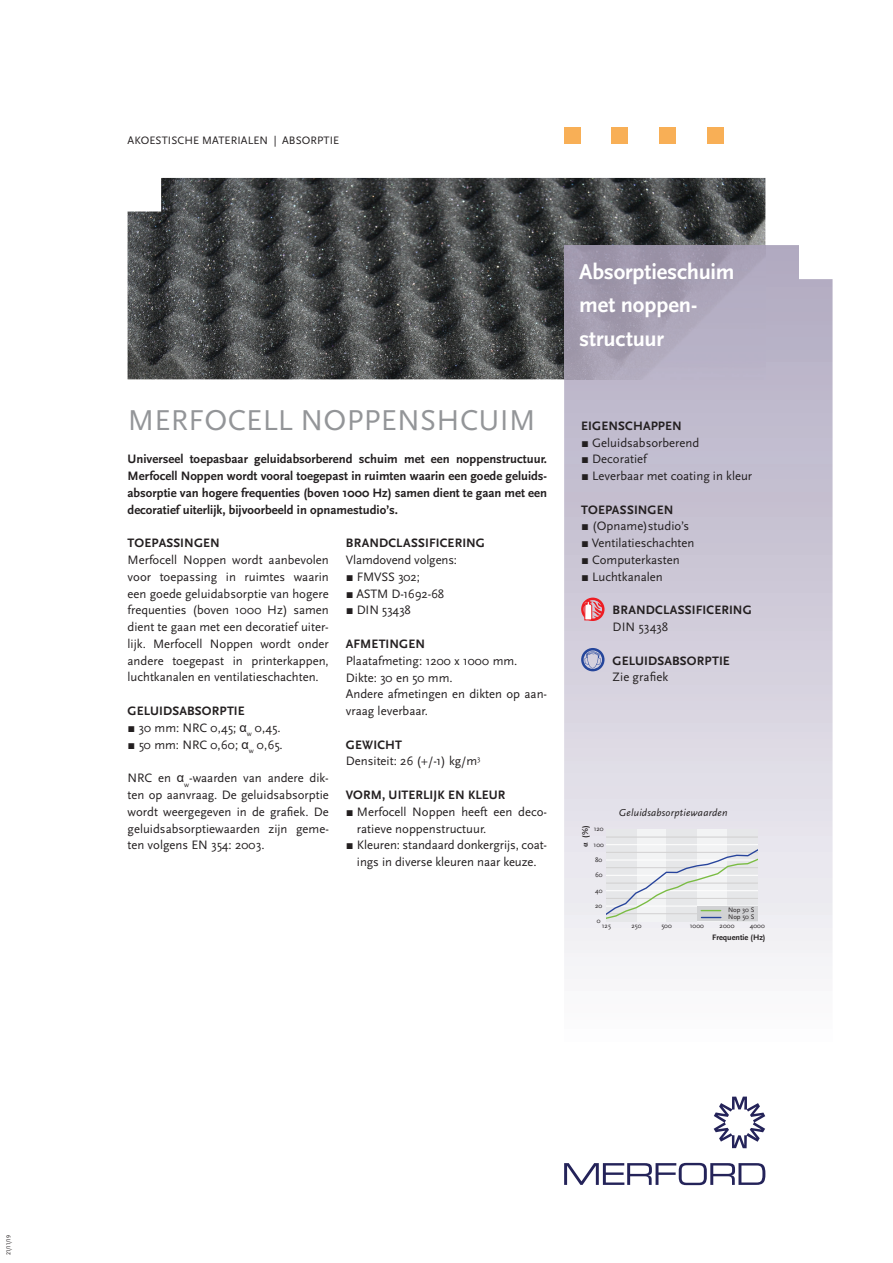
<style>
.page{position:relative;width:893px;height:1263px;background:#fff}
.page>*{position:absolute;margin:0;border:0;box-sizing:border-box;transform-origin:0 0}
.t1{font:30px "Scala Sans OT";letter-spacing:.01em;color:#939598}
.t2{font:700 22.5px/33.6px "Scala Sans OT";letter-spacing:-.005em;color:#fff}
.t3{font:12.75px/16.8px "Scala Sans OT";color:#231f20}
.t4{font:700 12.75px/16.8px "Scala Sans OT";letter-spacing:.01em;color:#231f20;text-align:justify}
.t5{font:11.25px "Scala Sans OT";letter-spacing:.01em;color:#231f20}
.t6{font:italic 10.5px "Scala Sans OT";letter-spacing:.02em;color:#231f20}
.t7{font:700 8.25px "Scala Sans OT";color:#231f20}
.t8{font:6.9px "Scala Sans OT";color:#231f20}
.t9{font:6px "Scala Sans OT";color:#231f20}
.s1{font-family:"Arial"}
.s2{font-weight:700}
.s3{font-family:"Times New Roman"}
</style>
<div class="page">
<img style="left:128px;top:178px;width:637px;height:201px">
<svg style="left:564px;top:245px;width:268px;height:721px"></svg>
<img style="left:564px;top:245px;width:201px;height:134px">
<svg style="left:714px;top:1096px;width:51px;height:52px"></svg>
<svg style="left:564px;top:1163px;width:201px;height:22px"></svg>
<div style="left:564px;top:128px;width:17px;height:16px;background:#f8af56"></div>
<div style="left:612px;top:128px;width:16px;height:16px;background:#f8af56"></div>
<div style="left:659px;top:128px;width:17px;height:16px;background:#f8af56"></div>
<div style="left:707px;top:128px;width:16px;height:16px;background:#f8af56"></div>
<svg style="left:581px;top:598px;width:23px;height:23px"></svg>
<svg style="left:581px;top:648px;width:23px;height:23px"></svg>
<div style="left:606px;top:829px;width:151px;height:92px;background:#f2f3f4"></div>
<div style="left:606px;top:829px;width:31px;height:92px;background:#e6e7e9"></div>
<div style="left:667px;top:829px;width:30px;height:92px;background:#e6e7e9"></div>
<div style="left:727px;top:829px;width:30px;height:92px;background:#e6e7e9"></div>
<hr style="left:606px;top:844px;width:151px;height:1px;background:#fff">
<hr style="left:606px;top:837px;width:151px;height:1px;background:#d3d2d2">
<div style="left:697px;top:906px;width:60px;height:15px;background:#d1d2d4"></div>
<svg style="left:606px;top:848px;width:151px;height:72px"></svg>
<p class="t5" style="left:128px;top:135px;width:213px">AKOESTISCHE MATERIALEN | ABSORPTIE</p>
<h1 class="t1" style="left:128px;top:404px;width:409px">MERFOCELL NOPPENSHCUIM</h1>
<p class="t4" style="left:128px;top:451px;width:421px">Universeel toepasbaar geluidabsorberend schuim met een noppenstructuur.<br>Merfocell Noppen wordt vooral toegepast in ruimten waarin een goede geluids&shy;absorptie van hogere frequenties (boven 1000 Hz) samen dient te gaan met een decoratief uiterlijk, bijvoorbeeld in opnamestudio’s.</p>
<p class="t4" style="left:128px;top:535px;width:94px">TOEPASSINGEN</p>
<p class="t3" style="left:128px;top:552px;width:203px;text-align:justify">Merfocell Noppen wordt aanbevolen voor toepassing in ruimtes waarin een goede geluidabsorptie van hogere frequenties (boven 1000 Hz) samen dient te gaan met een decoratief uiter&shy;lijk. Merfocell Noppen wordt onder andere toegepast in printerkappen, luchtkanalen en ventilatieschachten.</p>
<p class="t4" style="left:128px;top:703px;width:119px">GELUIDSABSORPTIE</p>
<p class="t3" style="left:128px;top:719px;width:154px">▪ 30 mm: NRC 0,45; <span class="s1">α</span><sub>w</sub> 0,45.</p>
<p class="t3" style="left:128px;top:736px;width:157px">▪ 50 mm: NRC 0,60; <span class="s1">α</span><sub>w</sub> 0,65.</p>
<p class="t3" style="left:128px;top:770px;width:203px;text-align:justify">NRC en <span class="s1">α</span><sub>w</sub>-waarden van andere dik&shy;ten op aanvraag. De geluidsabsorptie wordt weergegeven in de grafiek. De geluidsabsorptiewaarden zijn geme&shy;ten volgens EN 354: 2003.</p>
<p class="t4" style="left:346px;top:535px;width:141px">BRANDCLASSIFICERING</p>
<p class="t3" style="left:346px;top:552px;width:113px">Vlamdovend volgens:</p>
<p class="t3" style="left:346px;top:568px;width:76px">▪ FMVSS 302;</p>
<p class="t3" style="left:346px;top:585px;width:100px">▪ ASTM D-1692-68</p>
<p class="t3" style="left:346px;top:602px;width:66px">▪ DIN 53438</p>
<p class="t4" style="left:346px;top:636px;width:81px">AFMETINGEN</p>
<p class="t3" style="left:346px;top:652px;width:203px">Plaatafmeting: 1200 x 1000 mm.<br>Dikte: 30 en 50 mm.<br>Andere afmetingen en dikten op aan&shy;vraag leverbaar.</p>
<p class="t3" style="left:346px;top:736px;width:136px"><span class="s2">GEWICHT<br></span>Densiteit: 26 (+/-1) kg/m<sup>3</sup></p>
<p class="t4" style="left:346px;top:787px;width:161px">VORM, UITERLIJK EN KLEUR</p>
<p class="t3" style="left:357px;top:803px;width:192px;text-indent:-11px">▪ Merfocell Noppen heeft een deco&shy;ratieve noppenstructuur.</p>
<p class="t3" style="left:346px;top:837px;width:203px;text-align:center">▪ Kleuren: standaard donkergrijs, coat&shy;ings in diverse kleuren naar keuze.</p>
<h2 class="t2" style="left:579px;top:255px;width:157px">Absorptieschuim met noppen&shy;structuur</h2>
<p class="t4" style="left:581px;top:417px;width:102px">EIGENSCHAPPEN</p>
<p class="t3" style="left:581px;top:434px;width:120px">▪ Geluidsabsorberend</p>
<p class="t3" style="left:581px;top:451px;width:67px">▪ Decoratief</p>
<p class="t3" style="left:581px;top:468px;width:173px">▪ Leverbaar met coating in kleur</p>
<p class="t4" style="left:581px;top:501px;width:94px">TOEPASSINGEN</p>
<p class="t3" style="left:581px;top:518px;width:110px">▪ (Opname)studio’s</p>
<p class="t3" style="left:581px;top:535px;width:115px">▪ Ventilatieschachten</p>
<p class="t3" style="left:581px;top:552px;width:100px">▪ Computerkasten</p>
<p class="t3" style="left:581px;top:568px;width:83px">▪ Luchtkanalen</p>
<p class="t4" style="left:613px;top:602px;width:141px">BRANDCLASSIFICERING</p>
<p class="t3" style="left:613px;top:619px;width:57px">DIN 53438</p>
<p class="t4" style="left:613px;top:652px;width:119px">GELUIDSABSORPTIE</p>
<p class="t3" style="left:613px;top:669px;width:57px">Zie grafiek</p>
<p class="t7" style="left:581px;top:846px;width:22px;rotate:-90deg"><span class="s3">α</span> (%)</p>
<p class="t8" style="left:594px;top:825px;width:11px">120</p>
<p class="t8" style="left:594px;top:841px;width:12px">100</p>
<p class="t8" style="left:595px;top:871px;width:9px">60</p>
<p class="t8" style="left:595px;top:856px;width:9px">80</p>
<p class="t8" style="left:595px;top:887px;width:9px">40</p>
<p class="t6" style="left:619px;top:807px;width:110px">Geluidsabsorptiewaarden</p>
<p class="t8" style="left:595px;top:902px;width:9px">20</p>
<p class="t8" style="left:728px;top:906px;width:28px">Nop 30 S</p>
<p class="t8" style="left:728px;top:913px;width:28px">Nop 50 S</p>
<p class="t8" style="left:597px;top:917px;width:5px">0</p>
<p class="t8" style="left:602px;top:922px;width:10px">125</p>
<p class="t8" style="left:631px;top:922px;width:12px">250</p>
<p class="t8" style="left:661px;top:922px;width:12px">500</p>
<p class="t8" style="left:690px;top:922px;width:16px">1000</p>
<p class="t8" style="left:720px;top:922px;width:17px">2000</p>
<p class="t8" style="left:750px;top:922px;width:17px">4000</p>
<p class="t7" style="left:712px;top:932px;width:55px">Frequentie (Hz)</p>
<p class="t9" style="left:5px;top:1255px;width:22px;rotate:-90deg">21/11/19</p>
</div>
